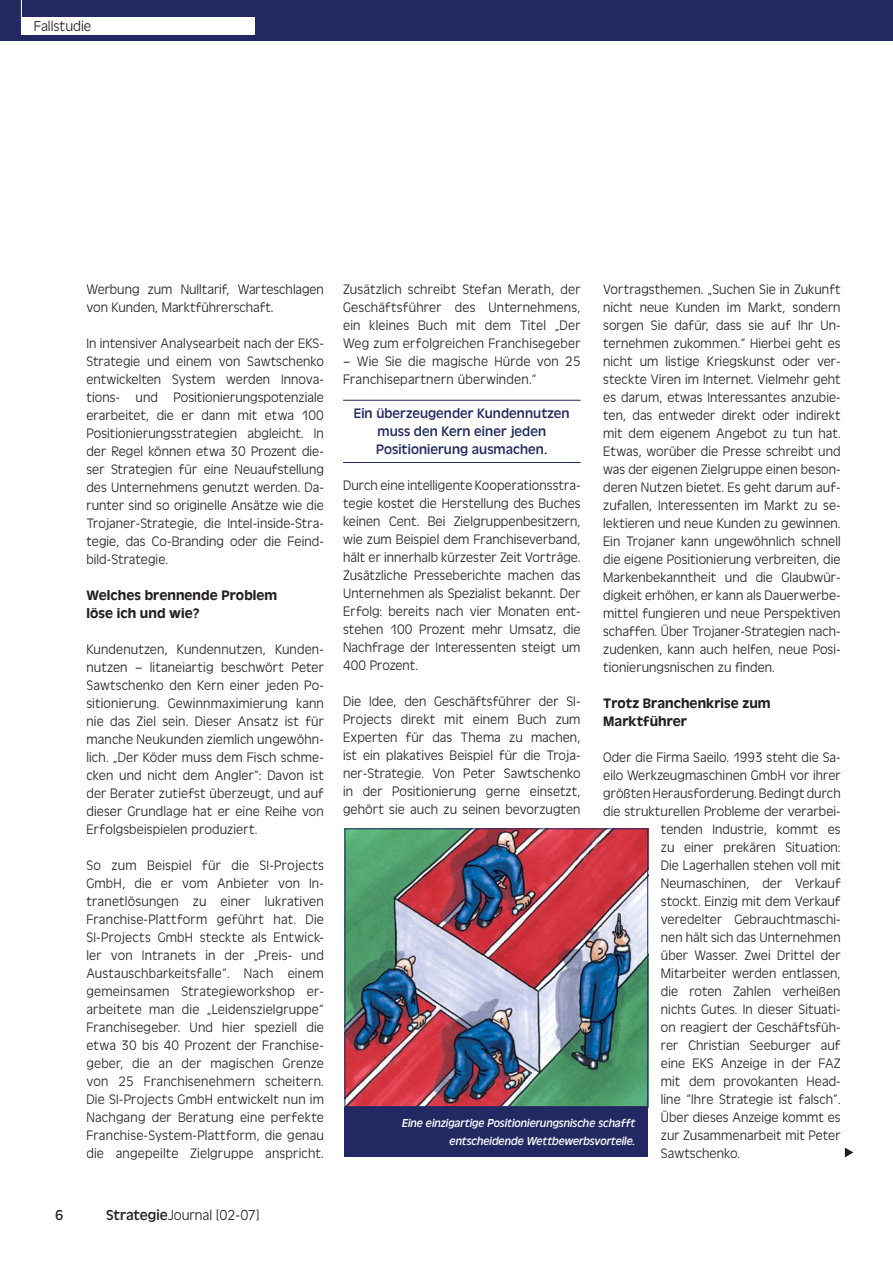
<style>
.page{position:relative;width:893px;height:1263px;background:#fff}
.page>*{position:absolute;margin:0;border:0;box-sizing:border-box;transform-origin:0 0}
.t1{font:15px "Antigone Dsp Light";color:#231f20}
.t2{font:15px "Antigone Dsp Regular";color:#231f20}
.t3{font:14.25px/18px "Antigone Dsp Light";letter-spacing:.005em;color:#231f20;text-align:justify}
.t4{font:14.25px/18px "Antigone Dsp Regular";letter-spacing:.005em;color:#222861;text-align:center}
.t5{font:14.25px/18px "Antigone Dsp Medium";letter-spacing:.005em;color:#231f20}
.t6{font:12px/18px "Antigone Dsp Italic";color:#fff;text-align:right}
.s1{font-family:"Antigone Dsp Regular"}
</style>
<div class="page">
<div style="left:0;top:0;width:892px;height:40px;background:#222861"></div>
<hr style="left:21px;top:0;width:1px;height:30px;background:#fff">
<hr style="left:343px;top:400px;width:237px;height:1px;background:#222861">
<hr style="left:343px;top:462px;width:237px;height:1px;background:#222861">
<div style="left:21px;top:17px;width:234px;height:17px;background:#fff"></div>
<svg style="left:844px;top:1148px;width:9px;height:9px"></svg>
<img style="left:346px;top:830px;width:300px;height:275px">
<div style="left:344px;top:828px;width:304px;height:279px;border:1px solid #222861"></div>
<div style="left:344px;top:1107px;width:304px;height:50px;background:#222861"></div>
<p class="t1" style="left:34px;top:20px;width:59px">Fallstudie</p>
<p class="t3" style="left:86px;top:281px;width:239px">Werbung zum Nulltarif, Warteschlagen von Kunden, Marktführerschaft.</p>
<p class="t3" style="left:86px;top:335px;width:239px">In intensiver Analysearbeit nach der EKS-Strategie und einem von Sawtschenko entwickelten System werden Innova&shy;tions- und Positionierungspotenziale erarbeitet, die er dann mit etwa 100<br>Positionierungsstrategien abgleicht. In der Regel können etwa 30 Prozent die&shy;ser Strategien für eine Neuaufstellung des Unternehmens genutzt werden. Da&shy;runter sind so originelle Ansätze wie die Trojaner-Strategie, die Intel-inside-Stra&shy;tegie, das Co-Branding oder die Feind&shy;bild-Strategie.</p>
<p class="t5" style="left:86px;top:588px;width:192px">Welches brennende Problem löse ich und wie?</p>
<p class="t3" style="left:86px;top:641px;width:239px">Kundenutzen, Kundennutzen, Kunden&shy;nutzen – litaneiartig beschwört Peter Sawtschenko den Kern einer jeden Po&shy;sitionierung. Gewinnmaximierung kann nie das Ziel sein. Dieser Ansatz ist für manche Neukunden ziemlich ungewöhn&shy;lich. „Der Köder muss dem Fisch schme&shy;cken und nicht dem Angler“: Davon ist der Berater zutiefst überzeugt, und auf dieser Grundlage hat er eine Reihe von Erfolgsbeispielen produziert.</p>
<p class="t3" style="left:86px;top:857px;width:239px">So zum Beispiel für die SI-Projects GmbH, die er vom Anbieter von In&shy;tranetlösungen zu einer lukrativen Franchise-Plattform geführt hat. Die SI-Projects GmbH steckte als Entwick&shy;ler von Intranets in der „Preis- und Austauschbarkeitsfalle“. Nach einem gemeinsamen Strategieworkshop er&shy;arbeitete man die „Leidenszielgruppe“ Franchisegeber. Und hier speziell die etwa 30 bis 40 Prozent der Franchise&shy;geber, die an der magischen Grenze von 25 Franchisenehmern scheitern.<br>Die SI-Projects GmbH entwickelt nun im Nachgang der Beratung eine perfekte Franchise-System-Plattform, die genau die angepeilte Zielgruppe anspricht.</p>
<p class="t3" style="left:343px;top:281px;width:239px">Zusätzlich schreibt Stefan Merath, der Geschäftsführer des Unternehmens, ein kleines Buch mit dem Titel „Der Weg zum erfolgreichen Franchisegeber</p>
<p class="t3" style="left:343px;top:353px;width:239px">– Wie Sie die magische Hürde von 25<br>Franchisepartnern überwinden.“</p>
<p class="t4" style="left:354px;top:405px;width:217px">Ein überzeugender Kundennutzen muss den Kern einer jeden<br>Positionierung ausmachen.</p>
<p class="t3" style="left:343px;top:476px;width:239px">Durch eine intelligente Kooperationsstra&shy;tegie kostet die Herstellung des Buches keinen Cent. Bei Zielgruppenbesitzern, wie zum Beispiel dem Franchiseverband, hält er innerhalb kürzester Zeit Vorträge.<br>Zusätzliche Presseberichte machen das Unternehmen als Spezialist bekannt. Der Erfolg: bereits nach vier Monaten ent&shy;stehen 100 Prozent mehr Umsatz, die Nachfrage der Interessenten steigt um 400 Prozent.</p>
<p class="t3" style="left:343px;top:692px;width:239px">Die Idee, den Geschäftsführer der SI-Projects direkt mit einem Buch zum Experten für das Thema zu machen, ist ein plakatives Beispiel für die Troja&shy;ner-Strategie. Von Peter Sawtschenko in der Positionierung gerne einsetzt, gehört sie auch zu seinen bevorzugten</p>
<p class="t3" style="left:603px;top:281px;width:239px">Vortragsthemen. „Suchen Sie in Zukunft nicht neue Kunden im Markt, sondern sorgen Sie dafür, dass sie auf Ihr Un&shy;ternehmen zukommen.“ Hierbei geht es nicht um listige Kriegskunst oder ver&shy;steckte Viren im Internet. Vielmehr geht es darum, etwas Interessantes anzubie&shy;ten, das entweder direkt oder indirekt mit dem eigenem Angebot zu tun hat.<br>Etwas, worüber die Presse schreibt und was der eigenen Zielgruppe einen beson&shy;deren Nutzen bietet. Es geht darum auf&shy;zufallen, Interessenten im Markt zu se&shy;lektieren und neue Kunden zu gewinnen.<br>Ein Trojaner kann ungewöhnlich schnell die eigene Positionierung verbreiten, die Markenbekanntheit und die Glaubwür&shy;digkeit erhöhen, er kann als Dauerwerbe&shy;mittel fungieren und neue Perspektiven schaffen. Über Trojaner-Strategien nach&shy;zudenken, kann auch helfen, neue Posi&shy;tionierungsnischen zu finden.</p>
<p class="t5" style="left:603px;top:696px;width:169px">Trotz Branchenkrise zum<br>Marktführer</p>
<p class="t3" style="left:603px;top:749px;width:239px">Oder die Firma Saeilo. 1993 steht die Sa-</p>
<p class="t3" style="left:603px;top:767px;width:239px">eilo Werkzeugmaschinen GmbH vor ihrer</p>
<p class="t3" style="left:603px;top:785px;width:239px">größten Herausforderung. Bedingt durch</p>
<p class="t3" style="left:603px;top:803px;width:239px">die strukturellen Probleme der verarbei-</p>
<p class="t3" style="left:661px;top:821px;width:181px">tenden Industrie, kommt es</p>
<p class="t3" style="left:661px;top:839px;width:181px">zu einer prekären Situation:</p>
<p class="t3" style="left:661px;top:857px;width:181px">Die Lagerhallen stehen voll mit</p>
<p class="t3" style="left:661px;top:875px;width:181px">Neumaschinen, der Verkauf</p>
<p class="t3" style="left:661px;top:893px;width:181px">stockt. Einzig mit dem Verkauf</p>
<p class="t3" style="left:661px;top:911px;width:181px">veredelter Gebrauchtmaschi-</p>
<p class="t3" style="left:661px;top:929px;width:181px">nen hält sich das Unternehmen</p>
<p class="t3" style="left:661px;top:947px;width:181px">über Wasser. Zwei Drittel der</p>
<p class="t3" style="left:661px;top:965px;width:181px">Mitarbeiter werden entlassen,</p>
<p class="t3" style="left:661px;top:983px;width:181px">die roten Zahlen verheißen</p>
<p class="t3" style="left:661px;top:1001px;width:181px">nichts Gutes. In dieser Situati-</p>
<p class="t3" style="left:661px;top:1019px;width:181px">on reagiert der Geschäftsfüh-</p>
<p class="t3" style="left:661px;top:1037px;width:181px">rer Christian Seeburger auf</p>
<p class="t3" style="left:661px;top:1055px;width:181px">eine EKS Anzeige in der FAZ</p>
<p class="t3" style="left:661px;top:1073px;width:181px">mit dem provokanten Head-</p>
<p class="t3" style="left:661px;top:1091px;width:181px">line “Ihre Strategie ist falsch”.</p>
<p class="t3" style="left:661px;top:1109px;width:181px">Über dieses Anzeige kommt es</p>
<p class="t3" style="left:661px;top:1127px;width:181px">zur Zusammenarbeit mit Peter</p>
<p class="t3" style="left:661px;top:1145px;width:81px">Sawtschenko.</p>
<p class="t6" style="left:402px;top:1115px;width:234px">Eine einzigartige Positionierungsnische schafft entscheidende Wettbewerbsvorteile.</p>
<p class="t2" style="left:55px;top:1209px;width:10px">6</p>
<p class="t1" style="left:106px;top:1209px;width:155px"><span class="s1">Strategie</span>Journal [02-07]</p>
</div>
